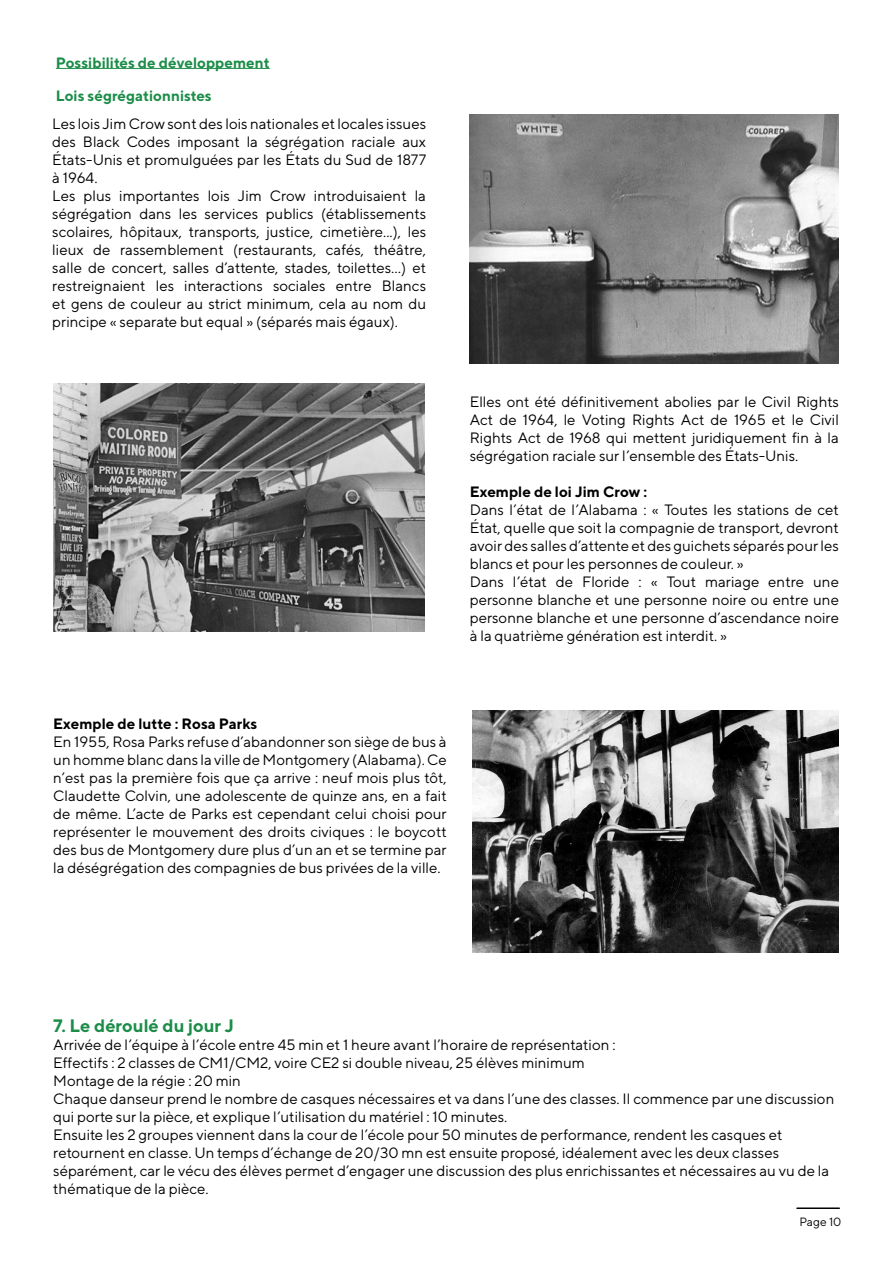
<style>
.page{position:relative;width:893px;height:1263px;background:#fff}
.page>*{position:absolute;margin:0;border:0;box-sizing:border-box;transform-origin:0 0}
.t1{font:700 18px "TT Norms";color:#1b8d48}
.t2{font:15px/18px "TT Norms";color:#000}
.t3{font:700 15px "TT Norms";color:#1b8d48}
.t4{font:700 15px "TT Norms";color:#000}
.t5{font:12px "TT Norms";color:#000}
</style>
<div class="page">
<hr style="left:797px;top:1207px;width:42px;height:2px;background:#000">
<img style="left:54px;top:383px;width:370px;height:249px">
<img style="left:472px;top:710px;width:366px;height:242px">
<img style="left:470px;top:114px;width:368px;height:249px">
<hr style="left:56px;top:68px;width:214px;height:1px;background:#1b8d48">
<p class="t3" style="left:56px;top:54px;width:215px">Possibilités de développement</p>
<p class="t3" style="left:56px;top:87px;width:157px">Lois ségrégationnistes</p>
<p class="t2" style="left:52px;top:114px;width:375px">Les lois Jim Crow sont des lois nationales et locales issues des Black Codes imposant la ségrégation raciale aux États-Unis et promulguées par les États du Sud de 1877 à 1964.<br>Les plus importantes lois Jim Crow introduisaient la ségrégation dans les services publics (établissements scolaires, hôpitaux, transports, justice, cimetière...), les lieux de rassemblement (restaurants, cafés, théâtre, salle de concert, salles d’attente, stades, toilettes…) et restreignaient les interactions sociales entre Blancs et gens de couleur au strict minimum, cela au nom du principe « separate but equal » (séparés mais égaux).</p>
<p class="t2" style="left:470px;top:392px;width:371px;text-align:justify">Elles ont été définitivement abolies par le Civil Rights Act de 1964, le Voting Rights Act de 1965 et le Civil Rights Act de 1968 qui mettent juridiquement fin à la ségrégation raciale sur l’ensemble des États-Unis.</p>
<p class="t4" style="left:470px;top:482px;width:179px">Exemple de loi Jim Crow :</p>
<p class="t2" style="left:470px;top:500px;width:371px">Dans l’état de l’Alabama : « Toutes les stations de cet État, quelle que soit la compagnie de transport, devront avoir des salles d’attente et des guichets séparés pour les blancs et pour les personnes de couleur. »<br>Dans l’état de Floride : « Tout mariage entre une personne blanche et une personne noire ou entre une personne blanche et une personne d’ascendance noire à la quatrième génération est interdit. »</p>
<p class="t4" style="left:53px;top:714px;width:206px">Exemple de lutte : Rosa Parks</p>
<p class="t2" style="left:53px;top:732px;width:395px;text-align:justify">En 1955, Rosa Parks refuse d’abandonner son siège de bus à un homme blanc dans la ville de Montgomery (Alabama). Ce n’est pas la première fois que ça arrive : neuf mois plus tôt, Claudette Colvin, une adolescente de quinze ans, en a fait de même. L’acte de Parks est cependant celui choisi pour représenter le mouvement des droits civiques : le boycott des bus de Montgomery dure plus d’un an et se termine par la déségrégation des compagnies de bus privées de la ville.</p>
<p class="t1" style="left:53px;top:1015px;width:182px">7. Le déroulé du jour J</p>
<p class="t2" style="left:53px;top:1036px;width:783px">Arrivée de l’équipe à l’école entre 45 min et 1 heure avant l’horaire de représentation :<br>Effectifs : 2 classes de CM1/CM2, voire CE2 si double niveau, 25 élèves minimum<br>Montage de la régie : 20 min<br>Chaque danseur prend le nombre de casques nécessaires et va dans l’une des classes. Il commence par une discussion qui porte sur la pièce, et explique l’utilisation du matériel : 10 minutes.<br>Ensuite les 2 groupes viennent dans la cour de l’école pour 50 minutes de performance, rendent les casques et retournent en classe. Un temps d’échange de 20/30 mn est ensuite proposé, idéalement avec les deux classes séparément, car le vécu des élèves permet d’engager une discussion des plus enrichissantes et nécessaires au vu de la thématique de la pièce.</p>
<p class="t5" style="left:799px;top:1215px;width:44px">Page 10</p>
</div>
